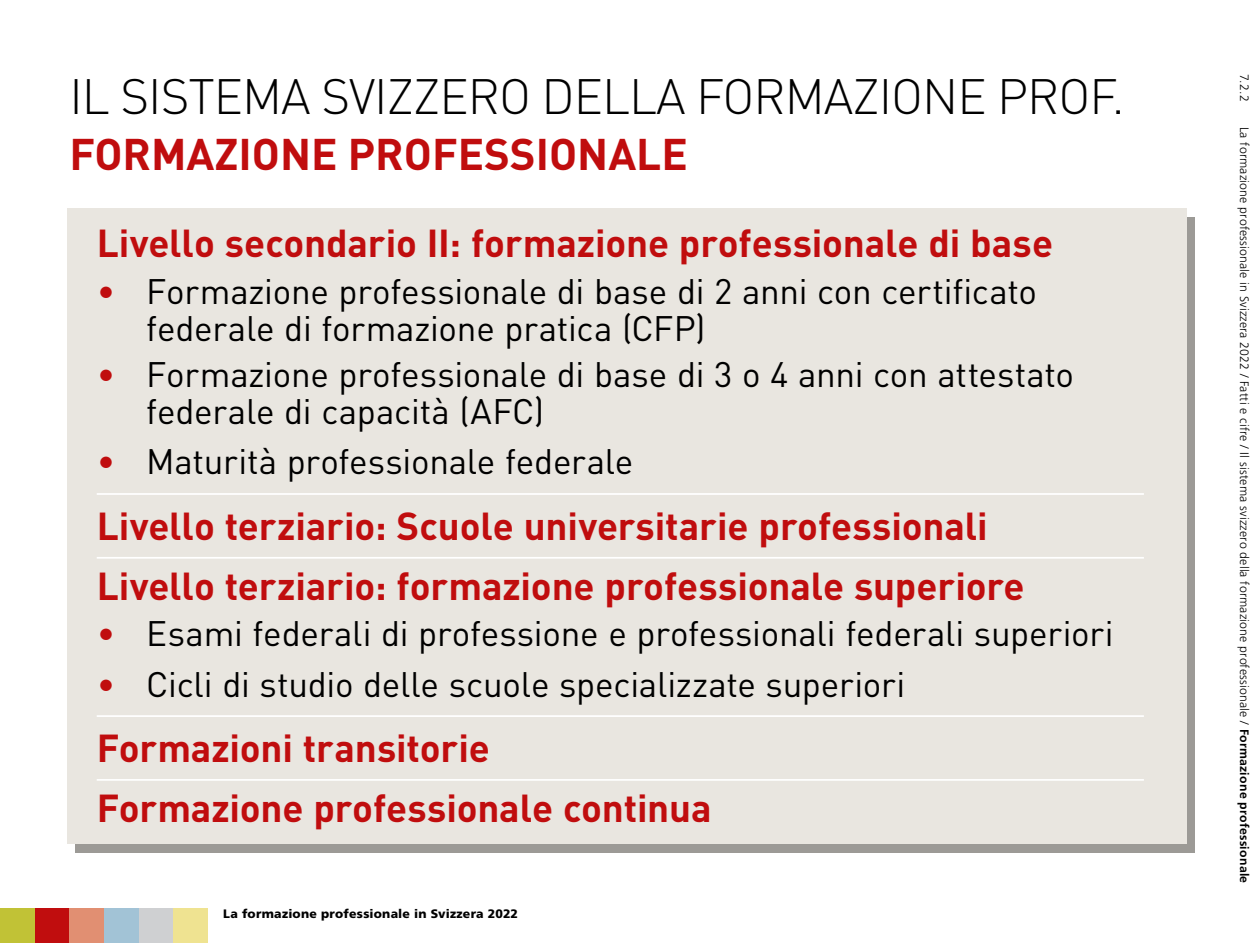
<style>
.page{position:relative;width:1260px;height:943px;background:#fff}
.page>*{position:absolute;margin:0;border:0;box-sizing:border-box;transform-origin:0 0}
.t1{font:300 49px "DIN";letter-spacing:-.02em;color:#000}
.t2{font:700 43.75px "DIN";color:#c00d0e}
.t3{font:700 38.5px/60px "DIN";letter-spacing:-.005em;color:#c00d0e}
.t4{font:35px/36.8px "DIN";letter-spacing:-.005em;color:#000}
.t5{font:300 12.25px "Frutiger";letter-spacing:.015em;color:#000}
.t6{font:900 12.25px "Frutiger";letter-spacing:.02em;color:#000}
.s1{color:#c00d0e}
.s2{font-weight:700}
</style>
<div class="page">
<div style="left:0;top:908px;width:35px;height:35px;background:#c1c236"></div>
<div style="left:35px;top:908px;width:34px;height:35px;background:#c00d0e"></div>
<div style="left:69px;top:908px;width:35px;height:35px;background:#e18f72"></div>
<div style="left:104px;top:908px;width:35px;height:35px;background:#a2c3d6"></div>
<div style="left:139px;top:908px;width:35px;height:35px;background:#cfd0d2"></div>
<div style="left:174px;top:908px;width:34px;height:35px;background:#efe391"></div>
<div style="left:75px;top:217px;width:1120px;height:635px;background:#9c9a96"></div>
<div style="left:67px;top:208px;width:1119px;height:636px;background:#e9e6e0"></div>
<hr style="left:97px;top:493px;width:1047px;height:2px;background:#fff">
<hr style="left:97px;top:557px;width:1047px;height:1px;background:#fff">
<hr style="left:97px;top:715px;width:1047px;height:2px;background:#fff">
<hr style="left:97px;top:779px;width:1047px;height:1px;background:#fff">
<h1 class="t1" style="left:69px;top:66px;width:1057px">IL SISTEMA SVIZZERO DELLA FORMAZIONE PROF.</h1>
<p class="t2" style="left:69px;top:125px;width:620px">FORMAZIONE PROFESSIONALE</p>
<p class="t3" style="left:97px;top:212px;width:958px">Livello secondario II: formazione professionale di base</p>
<p class="t4" style="left:146px;top:272px;width:892px;text-indent:-50px"><span class="s1">•</span> Formazione professionale di base di 2 anni con certificato federale di formazione pratica (CFP)</p>
<p class="t4" style="left:146px;top:356px;width:929px;text-indent:-50px"><span class="s1">•</span> Formazione professionale di base di 3 o 4 anni con attestato federale di capacità (AFC)</p>
<p class="t4" style="left:97px;top:443px;width:538px"><span class="s1">•</span> Maturità professionale federale</p>
<p class="t3" style="left:97px;top:494px;width:929px">Livello terziario: Scuole universitarie professionali<br>Livello terziario: formazione professionale superiore</p>
<p class="t4" style="left:97px;top:614px;width:1018px"><span class="s1">•</span> Esami federali di professione e professionali federali superiori</p>
<p class="t4" style="left:97px;top:665px;width:810px"><span class="s1">•</span> Cicli di studio delle scuole specializzate superiori</p>
<p class="t3" style="left:97px;top:716px;width:616px">Formazioni transitorie<br>Formazione professionale continua</p>
<p class="t6" style="left:223px;top:906px;width:296px">La formazione professionale in Svizzera 2022</p>
<p class="t5" style="left:1251px;top:74px;width:29px;rotate:90deg">7.2.2</p>
<p class="t5" style="left:1251px;top:126px;width:758px;rotate:90deg">La formazione professionale in Svizzera 2022 / Fatti e cifre / Il sistema svizzero della formazione professionale / <span class="s2">Formazione professionale</span></p>
</div>
